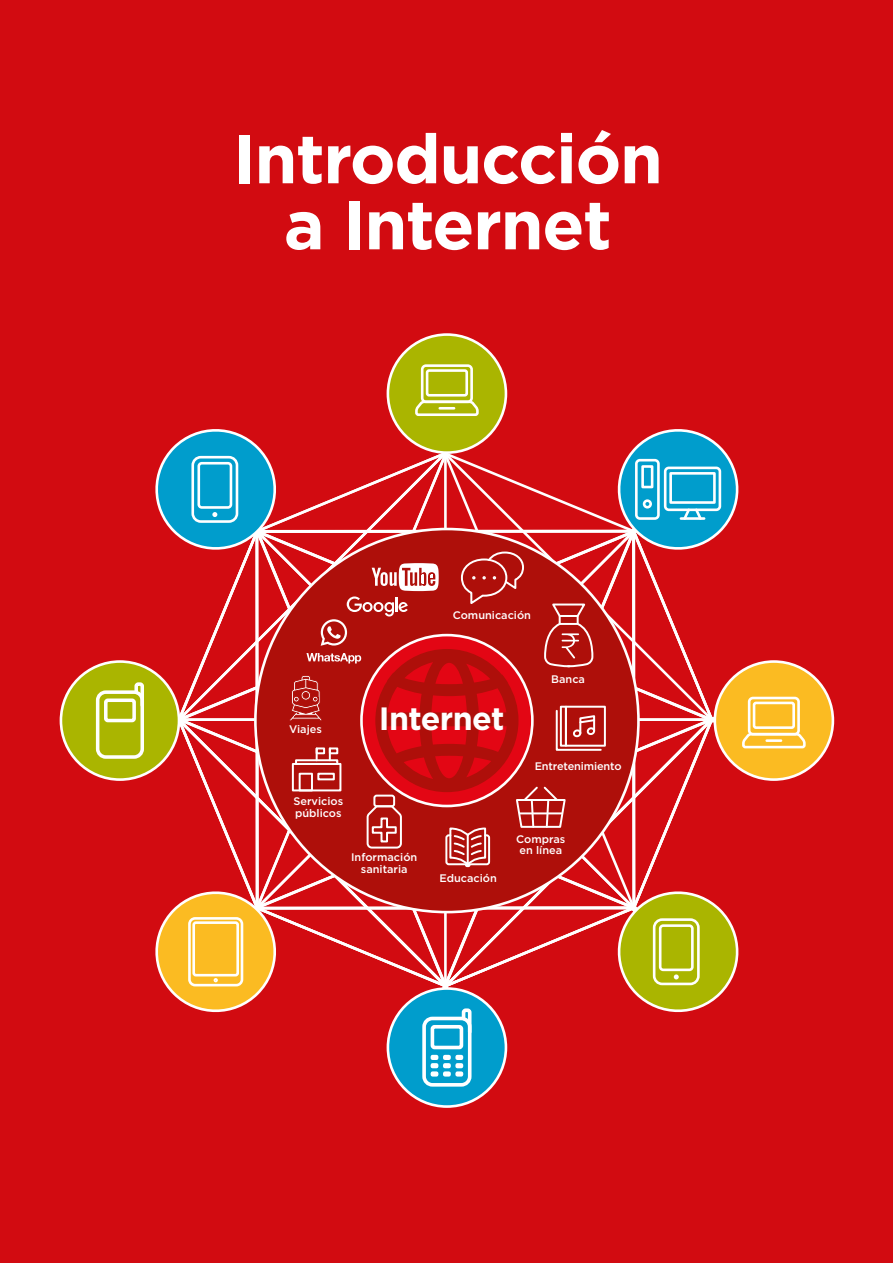
<style>
.page{position:relative;width:893px;height:1263px;background:#d20b11}
.page>*{position:absolute;margin:0;border:0;box-sizing:border-box;transform-origin:0 0}
.t1{font:700 69px/66px "Gotham";letter-spacing:-.02em;color:#fff;text-align:center}
.t2{font:700 32.25px "Gotham";letter-spacing:-.02em;color:#fff}
.t3{font:500 10.95px/11.2px "Gotham";color:#fff}
</style>
<div class="page">
<div style="left:388px;top:335px;width:118px;height:118px;background:#aab500;border-radius:50%"></div>
<div style="left:61px;top:661px;width:118px;height:118px;background:#aab500;border-radius:50%"></div>
<div style="left:60px;top:660px;width:120px;height:121px;border:3px solid #fff;border-radius:50%"></div>
<div style="left:388px;top:988px;width:118px;height:118px;background:#009dcc;border-radius:50%"></div>
<div style="left:387px;top:987px;width:120px;height:121px;border:3px solid #fff;border-radius:50%"></div>
<div style="left:715px;top:661px;width:118px;height:118px;background:#fbbb22;border-radius:50%"></div>
<div style="left:421px;top:364px;width:52px;height:39px;border:3px solid #fff;border-radius:4px"></div>
<div style="left:426px;top:369px;width:42px;height:28px;border:3px solid #fff;border-radius:2px"></div>
<div style="left:422px;top:1017px;width:49px;height:69px;border:4px solid #fff;border-radius:8px"></div>
<div style="left:431px;top:1025px;width:32px;height:24px;border:4px solid #fff;border-radius:2px"></div>
<div style="left:443px;top:1055px;width:8px;height:5px;border:4px solid #fff"></div>
<div style="left:455px;top:1055px;width:8px;height:5px;border:4px solid #fff"></div>
<div style="left:443px;top:1063px;width:8px;height:5px;border:4px solid #fff"></div>
<div style="left:455px;top:1063px;width:8px;height:5px;border:4px solid #fff"></div>
<svg style="left:431px;top:1055px;width:7px;height:21px"></svg>
<div style="left:443px;top:1071px;width:8px;height:5px;border:4px solid #fff"></div>
<div style="left:455px;top:1071px;width:8px;height:5px;border:4px solid #fff"></div>
<div style="left:96px;top:690px;width:48px;height:69px;border:4px solid #fff;border-radius:8px"></div>
<div style="left:104px;top:698px;width:32px;height:24px;border:4px solid #fff;border-radius:2px"></div>
<svg style="left:133px;top:399px;width:674px;height:636px"></svg>
<h1 class="t1" style="left:233px;top:125px;width:432px">Introducción a Internet</h1>
<p class="t3" style="left:453px;top:610px;width:80px">Comunicación</p>
<p class="t3" style="left:289px;top:723px;width:34px">Viajes</p>
<h2 class="t2" style="left:379px;top:697px;width:127px">Internet</h2>
<p class="t3" style="left:293px;top:796px;width:51px">Servicios públicos</p>
<p class="t3" style="left:351px;top:852px;width:68px;text-align:center">Información sanitaria</p>
<p class="t3" style="left:439px;top:873px;width:59px">Educación</p>
<p class="t3" style="left:551px;top:673px;width:35px">Banca</p>
<p class="t3" style="left:535px;top:760px;width:88px">Entretenimiento</p>
<p class="t3" style="left:516px;top:833px;width:51px">Compras en línea</p>
</div>
